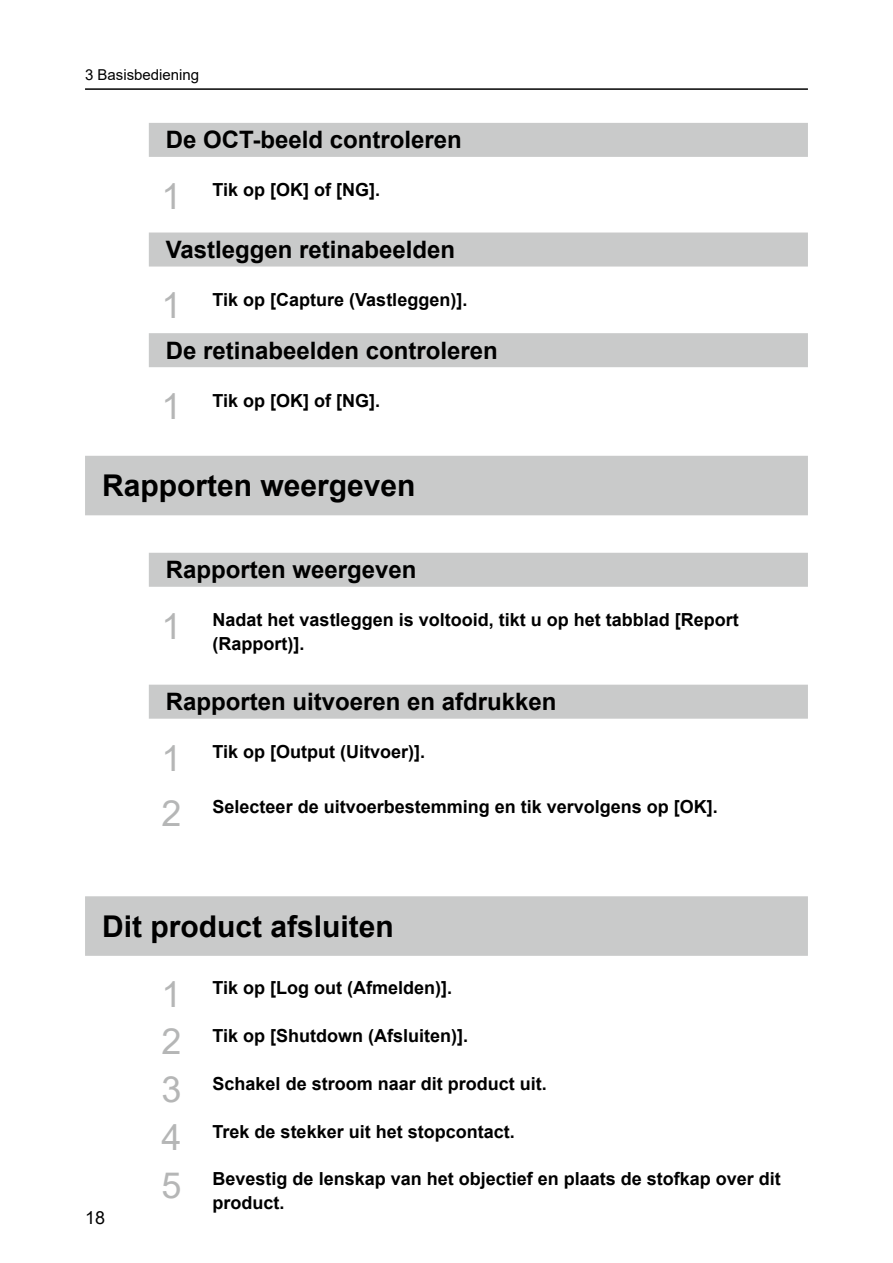
<style>
.page{position:relative;width:893px;height:1263px;background:#fff}
.page>*{position:absolute;margin:0;border:0;box-sizing:border-box;transform-origin:0 0}
.t1{font:700 30px "Arial";color:#000}
.t2{font:700 24px "Arial";color:#000}
.t3{font:700 18px/24px "Arial";color:#000}
.t4{font:18px "Arial";color:#000}
.t5{font:15px "Arial";color:#000}
.s1{font-weight:400;font-size:36px;color:#b5b6b6}
</style>
<div class="page">
<hr style="left:85px;top:88px;width:723px;height:2px;background:#000">
<div style="left:149px;top:123px;width:659px;height:34px;background:#c9caca"></div>
<div style="left:149px;top:233px;width:659px;height:34px;background:#c9caca"></div>
<div style="left:149px;top:333px;width:659px;height:34px;background:#c9caca"></div>
<div style="left:85px;top:456px;width:723px;height:59px;background:#c9caca"></div>
<div style="left:149px;top:553px;width:659px;height:34px;background:#c9caca"></div>
<div style="left:149px;top:685px;width:659px;height:34px;background:#c9caca"></div>
<div style="left:85px;top:896px;width:723px;height:60px;background:#c9caca"></div>
<p class="t5" style="left:85px;top:64px;width:116px">3 Basisbediening</p>
<h2 class="t2" style="left:166px;top:123px;width:298px">De OCT-beeld controleren</h2>
<p class="t3" style="left:162px;top:178px;width:220px"><span class="s1">1</span> Tik op [OK] of [NG].</p>
<h2 class="t2" style="left:166px;top:233px;width:291px">Vastleggen retinabeelden</h2>
<p class="t3" style="left:162px;top:288px;width:307px"><span class="s1">1</span> Tik op [Capture (Vastleggen)].</p>
<h2 class="t2" style="left:166px;top:333px;width:334px">De retinabeelden controleren</h2>
<p class="t3" style="left:162px;top:388px;width:220px"><span class="s1">1</span> Tik op [OK] of [NG].</p>
<h1 class="t1" style="left:102px;top:465px;width:315px">Rapporten weergeven</h1>
<h2 class="t2" style="left:166px;top:553px;width:252px">Rapporten weergeven</h2>
<p class="t3" style="left:213px;top:608px;width:528px;text-indent:-51px"><span class="s1">1</span> Nadat het vastleggen is voltooid, tikt u op het tabblad [Report (Rapport)].</p>
<h2 class="t2" style="left:166px;top:685px;width:392px">Rapporten uitvoeren en afdrukken</h2>
<p class="t3" style="left:162px;top:740px;width:265px"><span class="s1">1</span> Tik op [Output (Uitvoer)].</p>
<p class="t3" style="left:162px;top:795px;width:558px"><span class="s1">2</span> Selecteer de uitvoerbestemming en tik vervolgens op [OK].</p>
<h1 class="t1" style="left:102px;top:905px;width:293px">Dit product afsluiten</h1>
<p class="t3" style="left:162px;top:976px;width:292px"><span class="s1">1</span> Tik op [Log out (Afmelden)].</p>
<p class="t3" style="left:162px;top:1024px;width:308px"><span class="s1">2</span> Tik op [Shutdown (Afsluiten)].</p>
<p class="t3" style="left:162px;top:1072px;width:387px"><span class="s1">3</span> Schakel de stroom naar dit product uit.</p>
<p class="t3" style="left:162px;top:1119px;width:355px"><span class="s1">4</span> Trek de stekker uit het stopcontact.</p>
<p class="t3" style="left:213px;top:1167px;width:570px;text-indent:-51px"><span class="s1">5</span> Bevestig de lenskap van het objectief en plaats de stofkap over dit product.</p>
<p class="t4" style="left:85px;top:1205px;width:22px">18</p>
</div>
